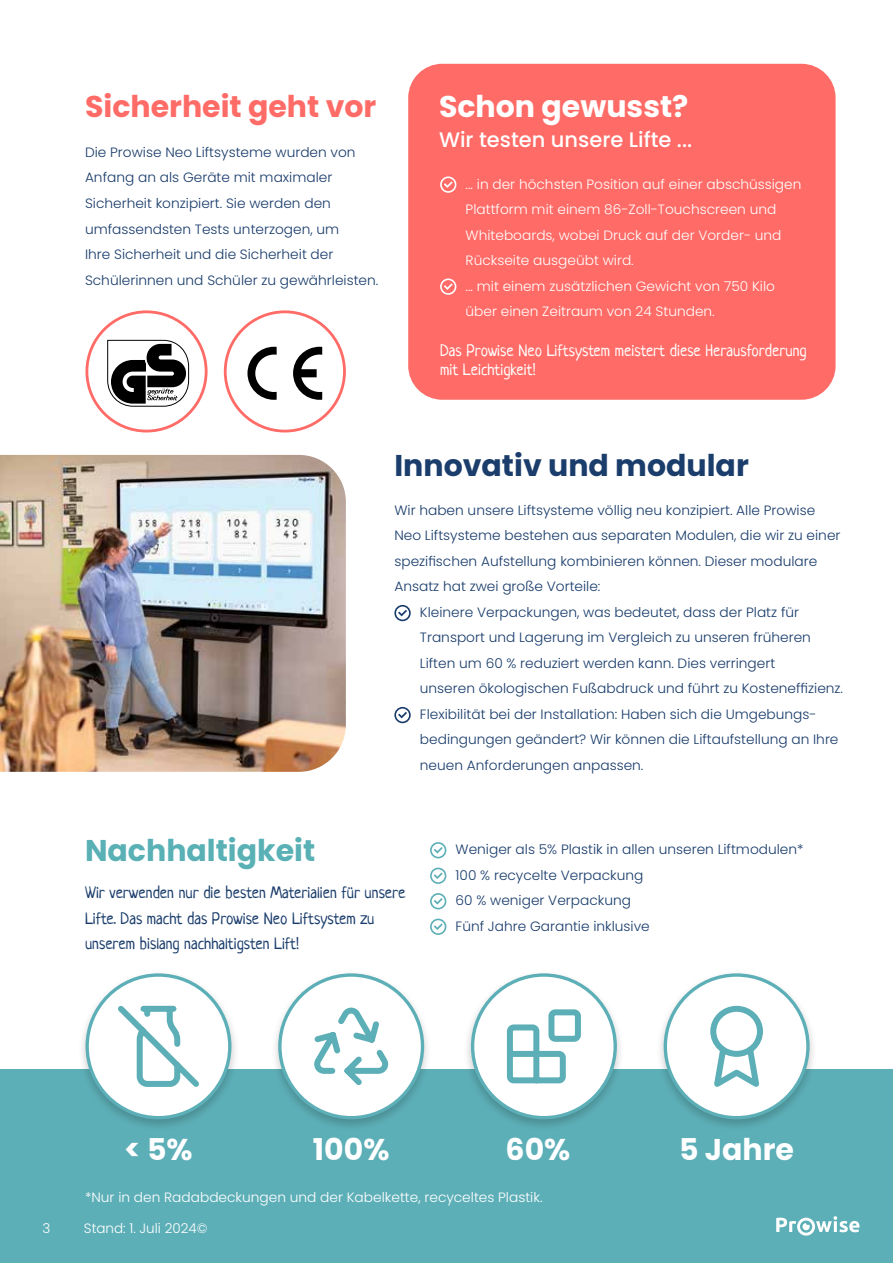
<style>
.page{position:relative;width:893px;height:1263px;background:#fff}
.page>*{position:absolute;margin:0;border:0;box-sizing:border-box;transform-origin:0 0}
.t1{font:700 30px "Poppins";color:#fff}
.t2{font:700 30px "Poppins";color:#1a3d6b}
.t3{font:700 30px "Poppins";color:#ff6b66}
.t4{font:700 30px "Poppins";color:#59b0b5}
.t5{font:500 21px "Poppins";color:#fff}
.t6{font:16.5px/25.5px "Neucha";color:#193c6b}
.t7{font:16.5px/19.8px "Neucha";color:#fff}
.t8{font:300 13.5px/25.5px "Poppins";color:#193c6b}
.t9{font:300 13.5px/25.5px "Poppins";color:#fff}
</style>
<div class="page">
<div style="left:0;top:1069px;width:893px;height:194px;background:#5dafb7"></div>
<img style="left:0;top:455px;width:346px;height:317px">
<div style="left:77px;top:969px;width:162px;height:162px;background:#000;opacity:.2"></div>
<div style="left:87px;top:975px;width:143px;height:143px;background:#fff;border-radius:50%"></div>
<div style="left:85px;top:973px;width:146px;height:146px;border:3px solid #5dafb7;border-radius:50%"></div>
<div style="left:270px;top:969px;width:162px;height:162px;background:#000;opacity:.2"></div>
<div style="left:280px;top:975px;width:142px;height:143px;background:#fff;border-radius:50%"></div>
<div style="left:278px;top:973px;width:146px;height:146px;border:3px solid #5dafb7;border-radius:50%"></div>
<div style="left:463px;top:969px;width:162px;height:162px;background:#000;opacity:.2"></div>
<div style="left:473px;top:975px;width:142px;height:143px;background:#fff;border-radius:50%"></div>
<div style="left:471px;top:973px;width:146px;height:146px;border:3px solid #5dafb7;border-radius:50%"></div>
<div style="left:655px;top:969px;width:162px;height:162px;background:#000;opacity:.2"></div>
<div style="left:665px;top:975px;width:143px;height:143px;background:#fff;border-radius:50%"></div>
<div style="left:664px;top:973px;width:146px;height:146px;border:3px solid #5dafb7;border-radius:50%"></div>
<div style="left:430px;top:842px;width:16px;height:16px;border:2px solid #5dafb7;border-radius:50%"></div>
<svg style="left:434px;top:847px;width:9px;height:6px"></svg>
<div style="left:430px;top:868px;width:16px;height:16px;border:2px solid #5dafb7;border-radius:50%"></div>
<svg style="left:434px;top:872px;width:9px;height:7px"></svg>
<div style="left:430px;top:893px;width:16px;height:16px;border:2px solid #5dafb7;border-radius:50%"></div>
<svg style="left:434px;top:898px;width:9px;height:6px"></svg>
<div style="left:430px;top:919px;width:16px;height:16px;border:2px solid #5dafb7;border-radius:50%"></div>
<svg style="left:434px;top:923px;width:9px;height:7px"></svg>
<svg style="left:776px;top:1216px;width:83px;height:19px"></svg>
<div style="left:408px;top:64px;width:428px;height:336px;background:#ff6b66;border-radius:34px"></div>
<div style="left:394px;top:605px;width:17px;height:16px;border:2px solid #193c6b;border-radius:50%"></div>
<svg style="left:398px;top:610px;width:9px;height:6px"></svg>
<div style="left:394px;top:707px;width:17px;height:16px;border:2px solid #193c6b;border-radius:50%"></div>
<svg style="left:398px;top:712px;width:9px;height:6px"></svg>
<div style="left:440px;top:176px;width:16px;height:17px;border:2px solid #fff;border-radius:50%"></div>
<svg style="left:444px;top:181px;width:9px;height:7px"></svg>
<div style="left:440px;top:278px;width:16px;height:17px;border:2px solid #fff;border-radius:50%"></div>
<svg style="left:444px;top:283px;width:9px;height:7px"></svg>
<svg style="left:314px;top:1007px;width:75px;height:78px"></svg>
<svg style="left:118px;top:1005px;width:81px;height:82px"></svg>
<svg style="left:506px;top:1009px;width:75px;height:75px"></svg>
<svg style="left:710px;top:1005px;width:53px;height:82px"></svg>
<div style="left:224px;top:310px;width:122px;height:122px;border:3px solid #ff6b66;border-radius:50%"></div>
<div style="left:85px;top:310px;width:123px;height:122px;border:3px solid #ff6b66;border-radius:50%"></div>
<svg style="left:247px;top:347px;width:30px;height:53px"></svg>
<svg style="left:293px;top:347px;width:29px;height:53px"></svg>
<svg style="left:107px;top:340px;width:82px;height:67px"></svg>
<h1 class="t3" style="left:85px;top:89px;width:293px">Sicherheit geht vor</h1>
<h1 class="t1" style="left:439px;top:89px;width:251px">Schon gewusst?</h1>
<h2 class="t5" style="left:439px;top:127px;width:255px">Wir testen unsere Lifte ...</h2>
<p class="t8" style="left:85px;top:140px;width:295px">Die Prowise Neo Liftsysteme wurden von Anfang an als Geräte mit maximaler Sicherheit konzipiert. Sie werden den umfassendsten Tests unterzogen, um<br>Ihre Sicherheit und die Sicherheit der Schülerinnen und Schüler zu gewährleisten.</p>
<p class="t9" style="left:466px;top:171px;width:337px">... in der höchsten Position auf einer abschüssigen Plattform mit einem 86-Zoll-Touchscreen und Whiteboards, wobei Druck auf der Vorder- und Rückseite ausgeübt wird.<br>... mit einem zusätzlichen Gewicht von 750 Kilo über einen Zeitraum von 24 Stunden.</p>
<p class="t7" style="left:440px;top:340px;width:368px">Das Prowise Neo Liftsystem meistert diese Herausforderung mit Leichtigkeit!</p>
<h1 class="t2" style="left:394px;top:448px;width:356px">Innovativ und modular</h1>
<p class="t8" style="left:394px;top:497px;width:422px">Wir haben unsere Liftsysteme völlig neu konzipiert. Alle Prowise</p>
<p class="t8" style="left:394px;top:523px;width:448px">Neo Liftsysteme bestehen aus separaten Modulen, die wir zu einer</p>
<p class="t8" style="left:394px;top:548px;width:424px">spezifischen Aufstellung kombinieren können. Dieser modulare</p>
<p class="t8" style="left:394px;top:574px;width:208px">Ansatz hat zwei große Vorteile:</p>
<p class="t8" style="left:420px;top:599px;width:381px">Kleinere Verpackungen, was bedeutet, dass der Platz für</p>
<p class="t8" style="left:420px;top:625px;width:392px">Transport und Lagerung im Vergleich zu unseren früheren</p>
<p class="t8" style="left:420px;top:650px;width:357px">Liften um 60 % reduziert werden kann. Dies verringert</p>
<p class="t8" style="left:420px;top:676px;width:425px">unseren ökologischen Fußabdruck und führt zu Kosteneffizienz.</p>
<p class="t8" style="left:420px;top:701px;width:398px">Flexibilität bei der Installation: Haben sich die Umgebungs-</p>
<p class="t8" style="left:420px;top:727px;width:420px">bedingungen geändert? Wir können die Liftaufstellung an Ihre</p>
<p class="t8" style="left:420px;top:752px;width:225px">neuen Anforderungen anpassen.</p>
<h1 class="t4" style="left:85px;top:833px;width:232px">Nachhaltigkeit</h1>
<p class="t6" style="left:85px;top:880px;width:322px">Wir verwenden nur die besten Materialien für unsere<br>Lifte. Das macht das Prowise Neo Liftsystem zu unserem bislang nachhaltigsten Lift!</p>
<p class="t8" style="left:456px;top:837px;width:350px">Weniger als 5% Plastik in allen unseren Liftmodulen* 100 % recycelte Verpackung<br>60 % weniger Verpackung<br>Fünf Jahre Garantie inklusive</p>
<h1 class="t1" style="left:124px;top:1132px;width:70px">&lt; 5%</h1>
<h1 class="t1" style="left:313px;top:1132px;width:78px">100%</h1>
<h1 class="t1" style="left:506px;top:1132px;width:66px">60%</h1>
<h1 class="t1" style="left:679px;top:1132px;width:116px">5 Jahre</h1>
<p class="t9" style="left:85px;top:1184px;width:459px">*Nur in den Radabdeckungen und der Kabelkette, recyceltes Plastik.</p>
<p class="t9" style="left:43px;top:1215px;width:9px">3</p>
<p class="t9" style="left:84px;top:1215px;width:125px">Stand: 1. Juli 2024©</p>
</div>
